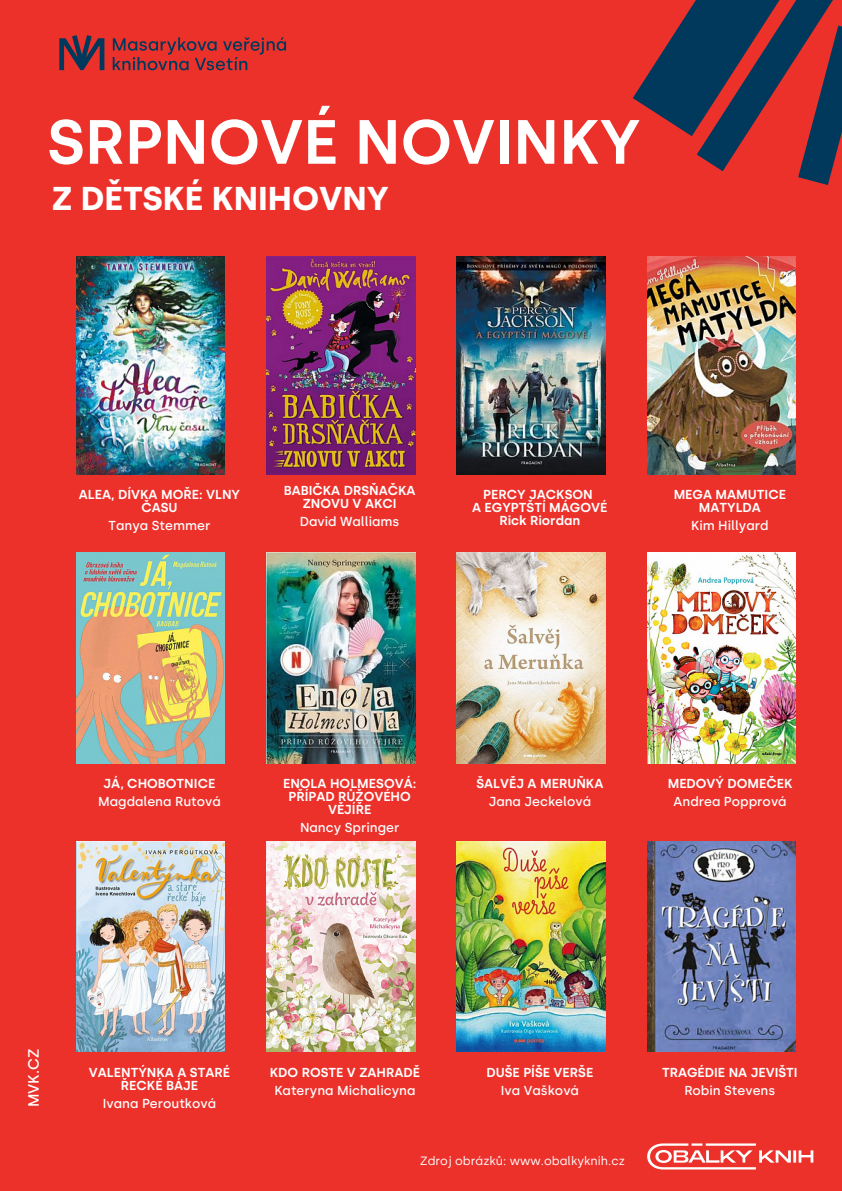
<style>
.page{position:relative;width:842px;height:1191px;background:#fff}
.page>*{position:absolute;margin:0;border:0;box-sizing:border-box;transform-origin:0 0}
.t1{font:600 62.3px "Silka";color:#fff}
.t2{font:700 33px "Silka";color:#fff}
.t3{font:500 15px "Silka";color:#fff}
.t4{font:600 13px/12.7px "Silka";color:#fff;text-align:center}
.t5{font:500 13px "Silka";color:#fff}
.t6{font:12px "Silka";color:#fff}
</style>
<div class="page">
<div style="left:0;top:0;width:842px;height:1190px;background:#ec312b"></div>
<img style="left:457px;top:552px;width:148px;height:211px">
<svg style="left:647px;top:1143px;width:166px;height:26px"></svg>
<img style="left:77px;top:256px;width:148px;height:219px">
<img style="left:648px;top:552px;width:147px;height:211px">
<img style="left:77px;top:552px;width:148px;height:211px">
<img style="left:267px;top:552px;width:148px;height:211px">
<img style="left:77px;top:841px;width:148px;height:210px">
<img style="left:457px;top:256px;width:148px;height:219px">
<img style="left:267px;top:256px;width:148px;height:219px">
<img style="left:648px;top:256px;width:147px;height:219px">
<img style="left:267px;top:841px;width:148px;height:210px">
<img style="left:457px;top:841px;width:148px;height:210px">
<img style="left:648px;top:841px;width:147px;height:210px">
<svg style="left:59px;top:35px;width:45px;height:35px"></svg>
<svg style="left:113px;top:37px;width:173px;height:33px"></svg>
<svg style="left:633px;top:0;width:209px;height:185px"></svg>
<p class="t1" style="left:47px;top:104px;width:594px">SRPNOVÉ NOVINKY</p>
<p class="t2" style="left:52px;top:179px;width:339px">Z DĚTSKÉ KNIHOVNY</p>
<p class="t4" style="left:79px;top:488px;width:163px">ALEA, DÍVKA MOŘE: VLNY<br>ČASU</p>
<p class="t5" style="left:109px;top:517px;width:103px">Tanya Stemmer</p>
<p class="t4" style="left:284px;top:484px;width:133px">BABIČKA DRSŇAČKA<br>ZNOVU V AKCI</p>
<p class="t5" style="left:300px;top:513px;width:101px">David Walliams</p>
<p class="t4" style="left:483px;top:488px;width:111px">PERCY JACKSON</p>
<p class="t4" style="left:472px;top:501px;width:137px">A EGYPTŠTÍ MÁGOVÉ</p>
<p class="t4" style="left:499px;top:514px;width:82px">Rick Riordan</p>
<p class="t4" style="left:674px;top:488px;width:114px">MEGA MAMUTICE<br>MATYLDA</p>
<p class="t5" style="left:691px;top:517px;width:79px">Kim Hillyard</p>
<p class="t4" style="left:104px;top:777px;width:113px">JÁ, CHOBOTNICE</p>
<p class="t5" style="left:98px;top:793px;width:124px">Magdalena Rutová</p>
<p class="t4" style="left:283px;top:777px;width:135px">ENOLA HOLMESOVÁ:<br>PŘÍPAD RŮŽOVÉHO<br>VĚJÍŘE</p>
<p class="t5" style="left:300px;top:819px;width:101px">Nancy Springer</p>
<p class="t4" style="left:476px;top:777px;width:129px">ŠALVĚJ A MERUŇKA</p>
<p class="t5" style="left:489px;top:793px;width:104px">Jana Jeckelová</p>
<p class="t4" style="left:668px;top:777px;width:126px">MEDOVÝ DOMEČEK</p>
<p class="t5" style="left:674px;top:793px;width:115px">Andrea Popprová</p>
<p class="t3" style="left:25px;top:1107px;width:60px;rotate:-90deg">MVK.CZ</p>
<p class="t4" style="left:89px;top:1065px;width:143px">VALENTÝNKA A STARÉ<br>ŘECKÉ BÁJE</p>
<p class="t5" style="left:103px;top:1095px;width:115px">Ivana Peroutková</p>
<p class="t4" style="left:270px;top:1065px;width:152px">KDO ROSTE V ZAHRADĚ</p>
<p class="t5" style="left:274px;top:1082px;width:143px">Kateryna Michalicyna</p>
<p class="t4" style="left:486px;top:1065px;width:108px">DUŠE PÍŠE VERŠE</p>
<p class="t5" style="left:501px;top:1082px;width:80px">Iva Vašková</p>
<p class="t6" style="left:420px;top:1153px;width:206px">Zdroj obrázků: www.obalkyknih.cz</p>
<p class="t4" style="left:662px;top:1065px;width:137px">TRAGÉDIE NA JEVIŠTI</p>
<p class="t5" style="left:684px;top:1082px;width:93px">Robin Stevens</p>
</div>
